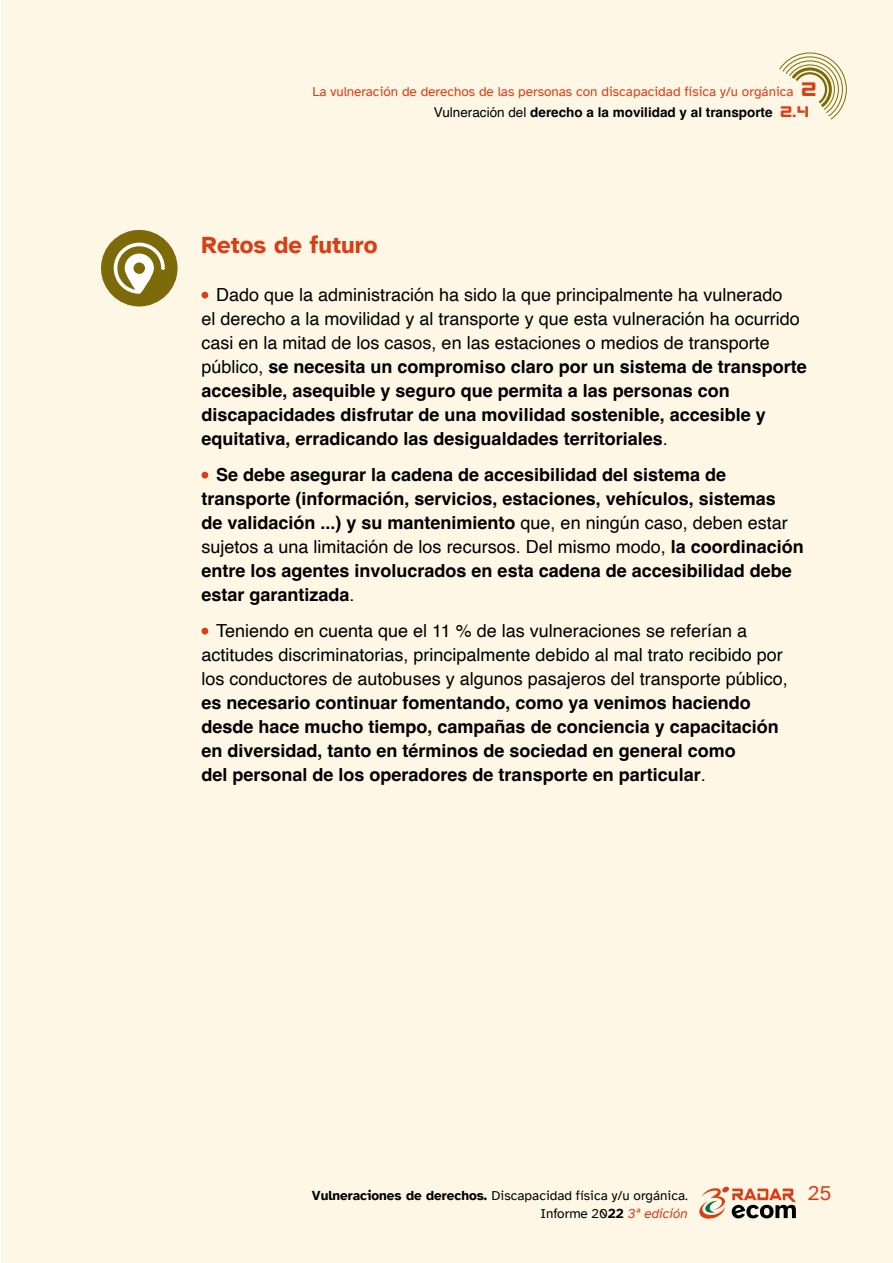
<style>
.page{position:relative;width:893px;height:1263px;background:#fff}
.page>*{position:absolute;margin:0;border:0;box-sizing:border-box;transform-origin:0 0}
.t1{font:700 24px "Atkinson Hyperlegible";color:#d93e15}
.t2{font:21px "Atkinson Hyperlegible";color:#d93e15}
.t3{font:700 18px/24px "Helvetica";color:#000}
.t4{font:13.5px "Atkinson Hyperlegible";color:#000}
.t5{font:13.5px "Atkinson Hyperlegible";color:#d93e15}
.t6{font:700 13.5px "Helvetica";color:#000}
.s1{font-family:"Strike Fighter";font-size:21px}
.s2{font-weight:400}
.s3{font-family:"Strike Fighter";font-weight:400;font-size:16.5px;color:#d93e15}
.s4{font-weight:700}
.s5{font-style:italic;color:#d93e15}
</style>
<div class="page">
<div style="left:1px;top:0;width:892px;height:1263px;background:#fef7e6"></div>
<svg style="left:779px;top:60px;width:61px;height:60px"></svg>
<svg style="left:202px;top:292px;width:6px;height:6px"></svg>
<svg style="left:202px;top:472px;width:6px;height:6px"></svg>
<svg style="left:202px;top:628px;width:6px;height:6px"></svg>
<svg style="left:699px;top:1186px;width:97px;height:33px"></svg>
<div style="left:101px;top:230px;width:77px;height:76px;background:#7d6b09;border-radius:50%"></div>
<svg style="left:114px;top:243px;width:51px;height:51px"></svg>
<p class="t5" style="left:312px;top:84px;width:506px">La vulneración de derechos de las personas con discapacidad física y/u orgánica <span class="s1">2</span></p>
<p class="t6" style="left:434px;top:104px;width:377px"><span class="s2">Vulneración del</span> derecho a la movilidad y al transporte <span class="s3">2.4</span></p>
<p class="t1" style="left:202px;top:230px;width:178px">Retos de futuro</p>
<p class="t3" style="left:202px;top:284px;width:607px;text-indent:14px"><span class="s2">Dado que la administración ha sido la que principalmente ha vulnerado<br>el derecho a la movilidad y al transporte y que esta vulneración ha ocurrido casi en la mitad de los casos, en las estaciones o medios de transporte público,</span> se necesita un compromiso claro por un sistema de transporte accesible, asequible y seguro que permita a las personas con discapacidades disfrutar de una movilidad sostenible, accesible y equitativa, erradicando las desigualdades territoriales<span class="s2">.</span></p>
<p class="t3" style="left:202px;top:464px;width:604px;text-indent:14px">Se debe asegurar la cadena de accesibilidad del sistema de transporte (información, servicios, estaciones, vehículos, sistemas<br>de validación ...) y su mantenimiento <span class="s2">que, en ningún caso, deben estar sujetos a una limitación de los recursos. Del mismo modo,</span> la coordinación entre los agentes involucrados en esta cadena de accesibilidad debe estar garantizada<span class="s2">.</span></p>
<p class="t3" style="left:202px;top:620px;width:588px;text-indent:14px"><span class="s2">Teniendo en cuenta que el 11 % de las vulneraciones se referían a actitudes discriminatorias, principalmente debido al mal trato recibido por los conductores de autobuses y algunos pasajeros del transporte público, </span>es necesario continuar fomentando, como ya venimos haciendo desde hace mucho tiempo, campañas de conciencia y capacitación en diversidad, tanto en términos de sociedad en general como<br>del personal de los operadores de transporte en particular<span class="s2">.</span></p>
<p class="t4" style="left:312px;top:1188px;width:378px"><span class="s4">Vulneraciones de derechos.</span> Discapacidad física y/u orgánica.</p>
<p class="t2" style="left:808px;top:1181px;width:25px">25</p>
<p class="t4" style="left:540px;top:1206px;width:149px">Informe 20<span class="s4">22</span> <span class="s5">3ª edición</span></p>
</div>
